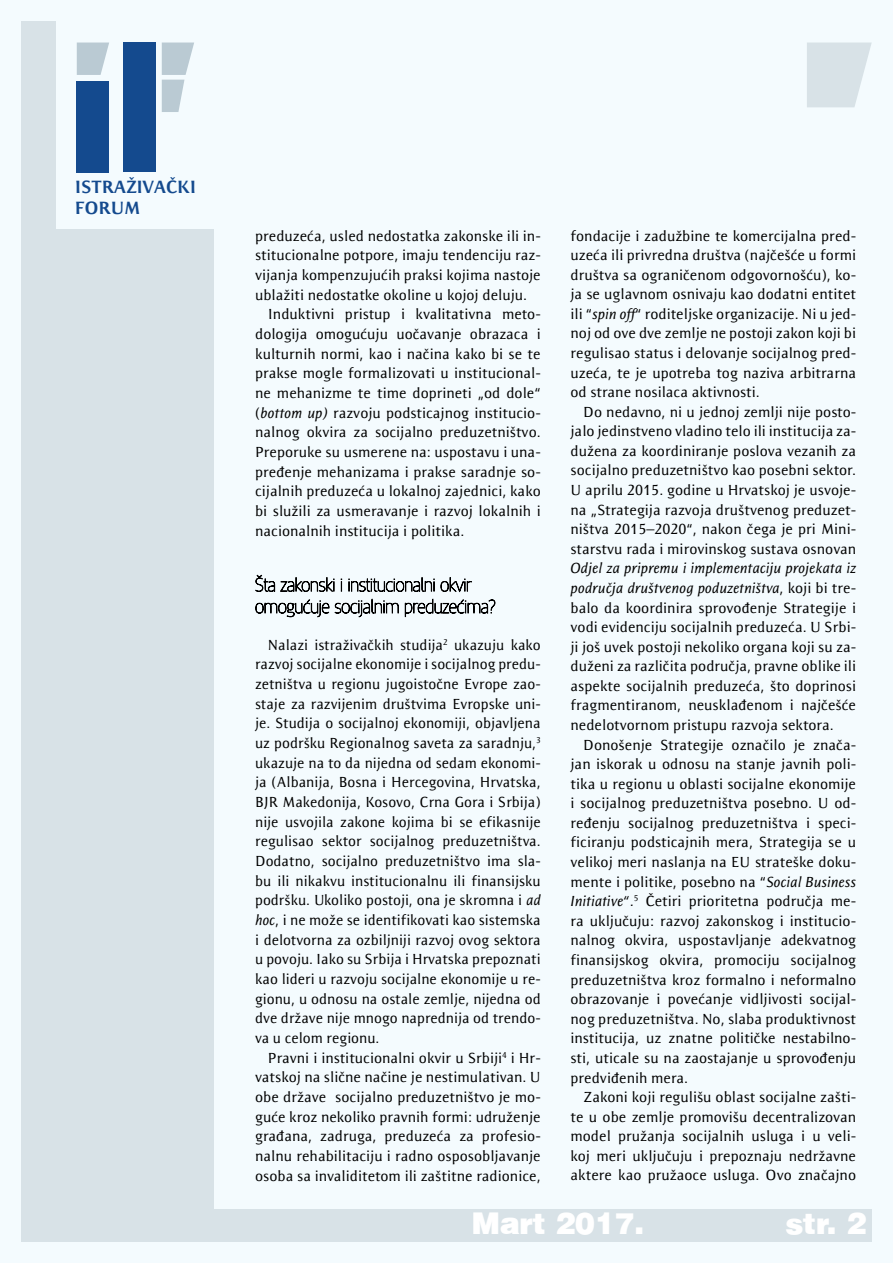
<style>
.page{position:relative;width:893px;height:1263px;background:#f4fbfe}
.page>*{position:absolute;margin:0;border:0;box-sizing:border-box;transform-origin:0 0}
.t1{font:900 30px "Helvetica";color:#fff}
.t2{font:700 18.3px/20.5px "Resavska BG Sans";color:#144a8e}
.t3{font:15px/19.6px "Resavska BG Sans";color:#000;text-align:justify}
.s1{font-style:italic}
</style>
<div class="page">
<div style="left:21px;top:229px;width:193px;height:1013px;background:#d8e2e7"></div>
<div style="left:21px;top:21px;width:34px;height:1221px;background:#d8e2e7"></div>
<div style="left:77px;top:81px;width:32px;height:91px;background:#144a8e"></div>
<div style="left:124px;top:43px;width:32px;height:129px;background:#144a8e"></div>
<svg style="left:77px;top:43px;width:32px;height:32px"></svg>
<svg style="left:162px;top:43px;width:32px;height:69px"></svg>
<svg style="left:807px;top:43px;width:65px;height:64px;background:#dbe5ea"></svg>
<div style="left:21px;top:1209px;width:851px;height:32px;background:#d8e2e7"></div>
<svg style="left:255px;top:574px;width:241px;height:44px"></svg>
<p class="t2" style="left:75px;top:177px;width:123px">ISTRAŽIVAČKI<br>FORUM</p>
<p class="t3" style="left:255px;top:226px;width:287px">preduzeća, usled nedostatka zakonske ili in-</p>
<p class="t3" style="left:255px;top:245px;width:287px">stitucionalne potpore, imaju tendenciju raz-</p>
<p class="t3" style="left:255px;top:265px;width:287px">vijanja kompenzujućih praksi kojima nastoje</p>
<p class="t3" style="left:255px;top:285px;width:274px">ublažiti nedostatke okoline u kojoj deluju.</p>
<p class="t3" style="left:268px;top:304px;width:274px">Induktivni pristup i kvalitativna meto-</p>
<p class="t3" style="left:255px;top:324px;width:287px">dologija omogućuju uočavanje obrazaca i</p>
<p class="t3" style="left:255px;top:344px;width:287px">kulturnih normi, kao i načina kako bi se te</p>
<p class="t3" style="left:255px;top:363px;width:287px">prakse mogle formalizovati u institucional-</p>
<p class="t3" style="left:255px;top:383px;width:287px">ne mehanizme te time doprineti „od dole“</p>
<p class="t3" style="left:255px;top:403px;width:287px">(<span class="s1">bottom up)</span> razvoju podsticajnog institucio-</p>
<p class="t3" style="left:255px;top:422px;width:287px">nalnog okvira za socijalno preduzetništvo.</p>
<p class="t3" style="left:255px;top:442px;width:287px">Preporuke su usmerene na: uspostavu i una-</p>
<p class="t3" style="left:255px;top:462px;width:287px">pređenje mehanizama i prakse saradnje so-</p>
<p class="t3" style="left:255px;top:481px;width:287px">cijalnih preduzeća u lokalnoj zajednici, kako</p>
<p class="t3" style="left:255px;top:501px;width:287px">bi služili za usmeravanje i razvoj lokalnih i</p>
<p class="t3" style="left:255px;top:521px;width:211px">nacionalnih institucija i politika.</p>
<p class="t3" style="left:255px;top:635px;width:287px;text-indent:13px">Nalazi istraživačkih studija<sup>2</sup> ukazuju kako razvoj socijalne ekonomije i socijalnog predu&shy;zetništva u regionu jugoistočne Evrope zao&shy;staje za razvijenim društvima Evropske uni&shy;je. Studija o socijalnoj ekonomiji, objavljena uz podršku Regionalnog saveta za saradnju,<sup>3 </sup>ukazuje na to da nijedna od sedam ekonomi&shy;ja (Albanija, Bosna i Hercegovina, Hrvatska, BJR Makedonija, Kosovo, Crna Gora i Srbija) nije usvojila zakone kojima bi se efikasnije regulisao sektor socijalnog preduzetništva.<br>Dodatno, socijalno preduzetništvo ima sla&shy;bu ili nikakvu institucionalnu ili finansijsku podršku. Ukoliko postoji, ona je skromna i <span class="s1">ad hoc</span>, i ne može se identifikovati kao sistemska i delotvorna za ozbiljniji razvoj ovog sektora u povoju. Iako su Srbija i Hrvatska prepoznati kao lideri u razvoju socijalne ekonomije u re&shy;gionu, u odnosu na ostale zemlje, nijedna od dve države nije mnogo naprednija od trendo&shy;va u celom regionu.</p>
<p class="t3" style="left:255px;top:1048px;width:287px;text-indent:13px">Pravni i institucionalni okvir u Srbiji<sup>4</sup> i Hr&shy;vatskoj na slične načine je nestimulativan. U obe države socijalno preduzetništvo je mo&shy;guće kroz nekoliko pravnih formi: udruženje građana, zadruga, preduzeća za profesio&shy;nalnu rehabilitaciju i radno osposobljavanje osoba sa invaliditetom ili zaštitne radionice,</p>
<p class="t3" style="left:570px;top:226px;width:287px">fondacije i zadužbine te komercijalna pred&shy;uzeća ili privredna društva (najčešće u formi društva sa ograničenom odgovornošću), ko&shy;ja se uglavnom osnivaju kao dodatni entitet ili “<span class="s1">spin off</span>“ roditeljske organizacije. Ni u jed&shy;noj od ove dve zemlje ne postoji zakon koji bi regulisao status i delovanje socijalnog pred&shy;uzeća, te je upotreba tog naziva arbitrarna od strane nosilaca aktivnosti.</p>
<p class="t3" style="left:570px;top:402px;width:287px;text-indent:13px">Do nedavno, ni u jednoj zemlji nije posto&shy;jalo jedinstveno vladino telo ili institucija za&shy;dužena za koordiniranje poslova vezanih za socijalno preduzetništvo kao posebni sektor.<br>U aprilu 2015. godine u Hrvatskoj je usvoje&shy;na „Strategija razvoja društvenog preduzet&shy;ništva 2015–2020“, nakon čega je pri Mini&shy;starstvu rada i mirovinskog sustava osnovan</p>
<p class="t3" style="left:570px;top:559px;width:287px"><span class="s1">Odjel za pripremu i implementaciju projekata iz područja društvenog poduzetništva</span>, koji bi tre&shy;balo da koordinira sprovođenje Strategije i vodi evidenciju socijalnih preduzeća. U Srbi&shy;ji još uvek postoji nekoliko organa koji su za&shy;duženi za različita područja, pravne oblike ili aspekte socijalnih preduzeća, što doprinosi fragmentiranom, neusklađenom i najčešće nedelotvornom pristupu razvoja sektora.</p>
<p class="t3" style="left:570px;top:735px;width:287px;text-indent:13px">Donošenje Strategije označilo je znača&shy;jan iskorak u odnosu na stanje javnih poli&shy;tika u regionu u oblasti socijalne ekonomije i socijalnog preduzetništva posebno. U od&shy;ređenju socijalnog preduzetništva i speci&shy;ficiranju podsticajnih mera, Strategija se u velikoj meri naslanja na EU strateške doku&shy;mente i politike, posebno na “<span class="s1">Social Business Initiative“.</span><sup>5</sup> Četiri prioritetna područja me&shy;ra uključuju: razvoj zakonskog i institucio&shy;nalnog okvira, uspostavljanje adekvatnog finansijskog okvira, promociju socijalnog preduzetništva kroz formalno i neformalno obrazovanje i povećanje vidljivosti socijal&shy;nog preduzetništva. No, slaba produktivnost institucija, uz znatne političke nestabilno&shy;sti, uticale su na zaostajanje u sprovođenju predviđenih mera.</p>
<p class="t3" style="left:570px;top:1087px;width:287px;text-indent:13px">Zakoni koji regulišu oblast socijalne zašti&shy;te u obe zemlje promovišu decentralizovan model pružanja socijalnih usluga i u veli&shy;koj meri uključuju i prepoznaju nedržavne aktere kao pružaoce usluga. Ovo značajno</p>
<h1 class="t1" style="left:472px;top:1204px;width:174px">Mart 2017.</h1>
<h1 class="t1" style="left:785px;top:1204px;width:83px">str. 2</h1>
</div>
